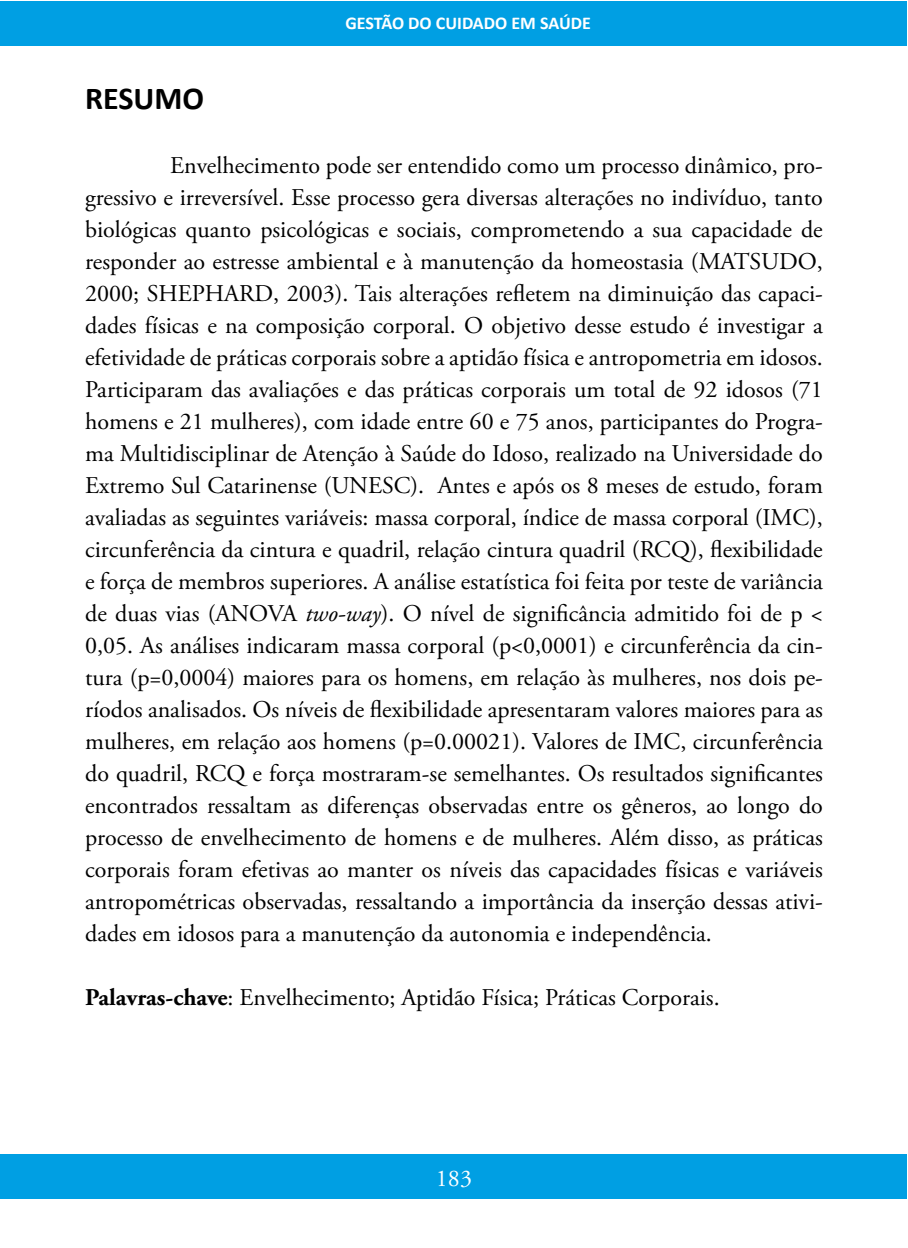
<style>
.page{position:relative;width:908px;height:1248px;background:#fff}
.page>*{position:absolute;margin:0;border:0;box-sizing:border-box;transform-origin:0 0}
.t1{font:700 32px "Calibri";color:#000}
.t2{font:24px/32px "Adobe Garamond Pro";color:#000;text-align:justify}
.t3{font:24px "Adobe Garamond Pro";color:#fff}
.t4{font:700 18px "Calibri";color:#fff}
.s1{font-style:italic}
.s2{font-weight:700}
</style>
<div class="page">
<div style="left:0;top:1px;width:906px;height:44px;background:#009fe3"></div>
<div style="left:0;top:1154px;width:906px;height:44px;background:#009fe3"></div>
<h1 class="t1" style="left:85px;top:78px;width:120px">RESUMO</h1>
<p class="t4" style="left:345px;top:11px;width:247px">GESTÃO DO CUIDADO EM SAÚDE</p>
<p class="t2" style="left:85px;top:150px;width:739px;text-indent:85px">Envelhecimento pode ser entendido como um processo dinâmico, pro&shy;gressivo e irreversível. Esse processo gera diversas alterações no indivíduo, tanto biológicas quanto psicológicas e sociais, comprometendo a sua capacidade de responder ao estresse ambiental e à manutenção da homeostasia (MATSUDO, 2000; SHEPHARD, 2003). Tais alterações refletem na diminuição das capaci&shy;dades físicas e na composição corporal. O objetivo desse estudo é investigar a efetividade de práticas corporais sobre a aptidão física e antropometria em idosos.<br>Participaram das avaliações e das práticas corporais um total de 92 idosos (71 homens e 21 mulheres), com idade entre 60 e 75 anos, participantes do Progra&shy;ma Multidisciplinar de Atenção à Saúde do Idoso, realizado na Universidade do Extremo Sul Catarinense (UNESC). Antes e após os 8 meses de estudo, foram avaliadas as seguintes variáveis: massa corporal, índice de massa corporal (IMC), circunferência da cintura e quadril, relação cintura quadril (RCQ), flexibilidade e força de membros superiores. A análise estatística foi feita por teste de variância de duas vias (ANOVA <span class="s1">two-way</span>). O nível de significância admitido foi de p &lt; 0,05. As análises indicaram massa corporal (p&lt;0,0001) e circunferência da cin&shy;tura (p=0,0004) maiores para os homens, em relação às mulheres, nos dois pe&shy;ríodos analisados. Os níveis de flexibilidade apresentaram valores maiores para as mulheres, em relação aos homens (p=0.00021). Valores de IMC, circunferência do quadril, RCQ e força mostraram-se semelhantes. Os resultados significantes encontrados ressaltam as diferenças observadas entre os gêneros, ao longo do processo de envelhecimento de homens e de mulheres. Além disso, as práticas corporais foram efetivas ao manter os níveis das capacidades físicas e variáveis antropométricas observadas, ressaltando a importância da inserção dessas ativi&shy;dades em idosos para a manutenção da autonomia e independência.</p>
<p class="t2" style="left:85px;top:982px;width:635px"><span class="s2">Palavras-chave</span>: Envelhecimento; Aptidão Física; Práticas Corporais.</p>
<p class="t3" style="left:436px;top:1163px;width:37px">183</p>
</div>
